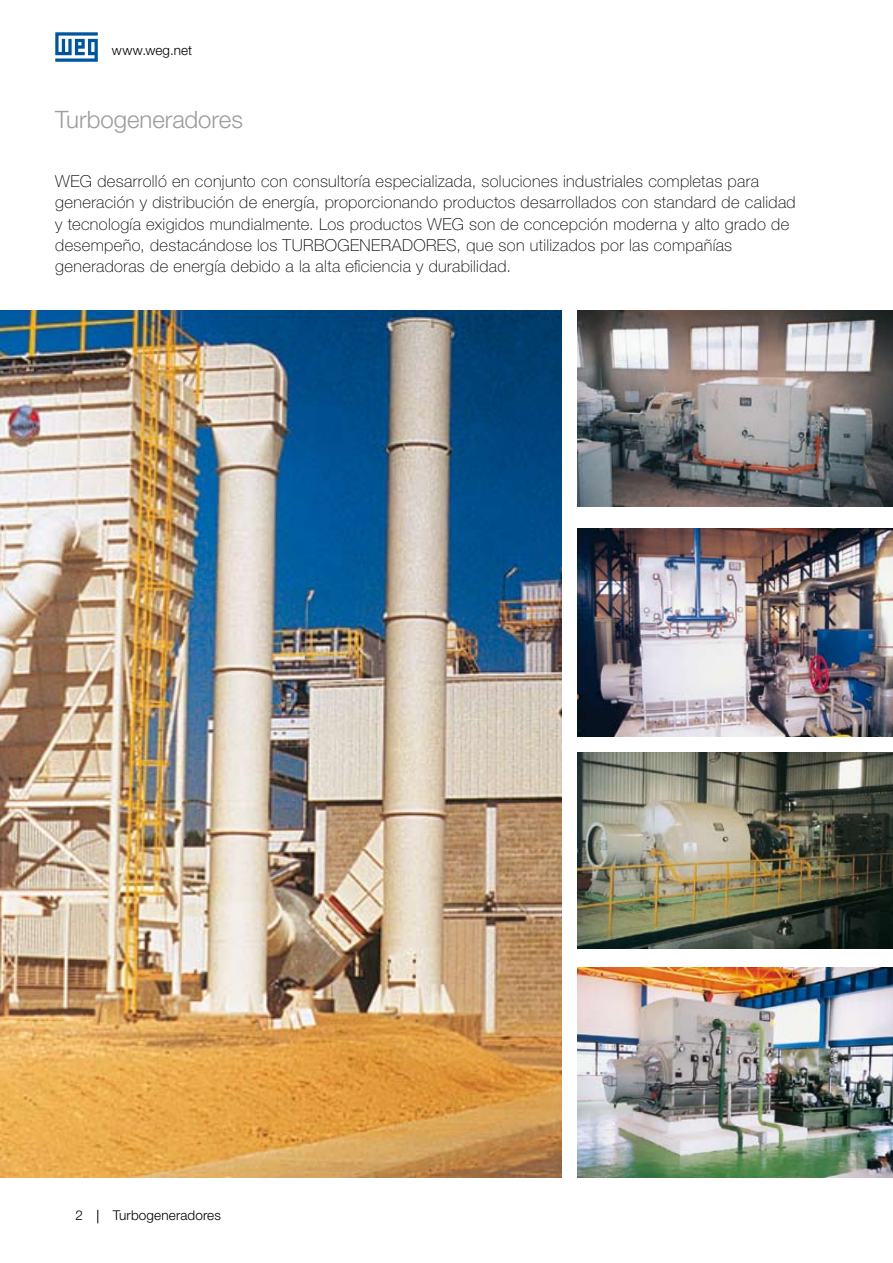
<style>
.page{position:relative;width:893px;height:1263px;background:#fff}
.page>*{position:absolute;margin:0;border:0;box-sizing:border-box;transform-origin:0 0}
.t1{font:300 24px "Helvetica Neue LT Pro";color:#9c9c9c}
.t2{font:100 16.5px/21.3px "Helvetica Neue LT Pro";letter-spacing:.02em;color:#000}
.t3{font:300 13.5px "Helvetica Neue LT Pro";letter-spacing:.01em;color:#000}
</style>
<div class="page">
<svg style="left:55px;top:32px;width:43px;height:30px"></svg>
<svg style="left:97px;top:1210px;width:1px;height:13px"></svg>
<img style="left:0;top:310px;width:561px;height:868px">
<img style="left:578px;top:968px;width:315px;height:210px">
<img style="left:578px;top:752px;width:315px;height:197px">
<img style="left:578px;top:528px;width:315px;height:208px">
<img style="left:578px;top:310px;width:315px;height:196px">
<p class="t3" style="left:112px;top:42px;width:82px">www.weg.net</p>
<h1 class="t1" style="left:55px;top:104px;width:189px">Turbogeneradores</h1>
<p class="t2" style="left:55px;top:170px;width:742px">WEG desarrolló en conjunto con consultoría especializada, soluciones industriales completas para generación y distribución de energía, proporcionando productos desarrollados con standard de calidad y tecnología exigidos mundialmente. Los productos WEG son de concepción moderna y alto grado de desempeño, destacándose los TURBOGENERADORES, que son utilizados por las compañías generadoras de energía debido a la alta eficiencia y durabilidad.</p>
<p class="t3" style="left:113px;top:1207px;width:110px">Turbogeneradores</p>
</div>
